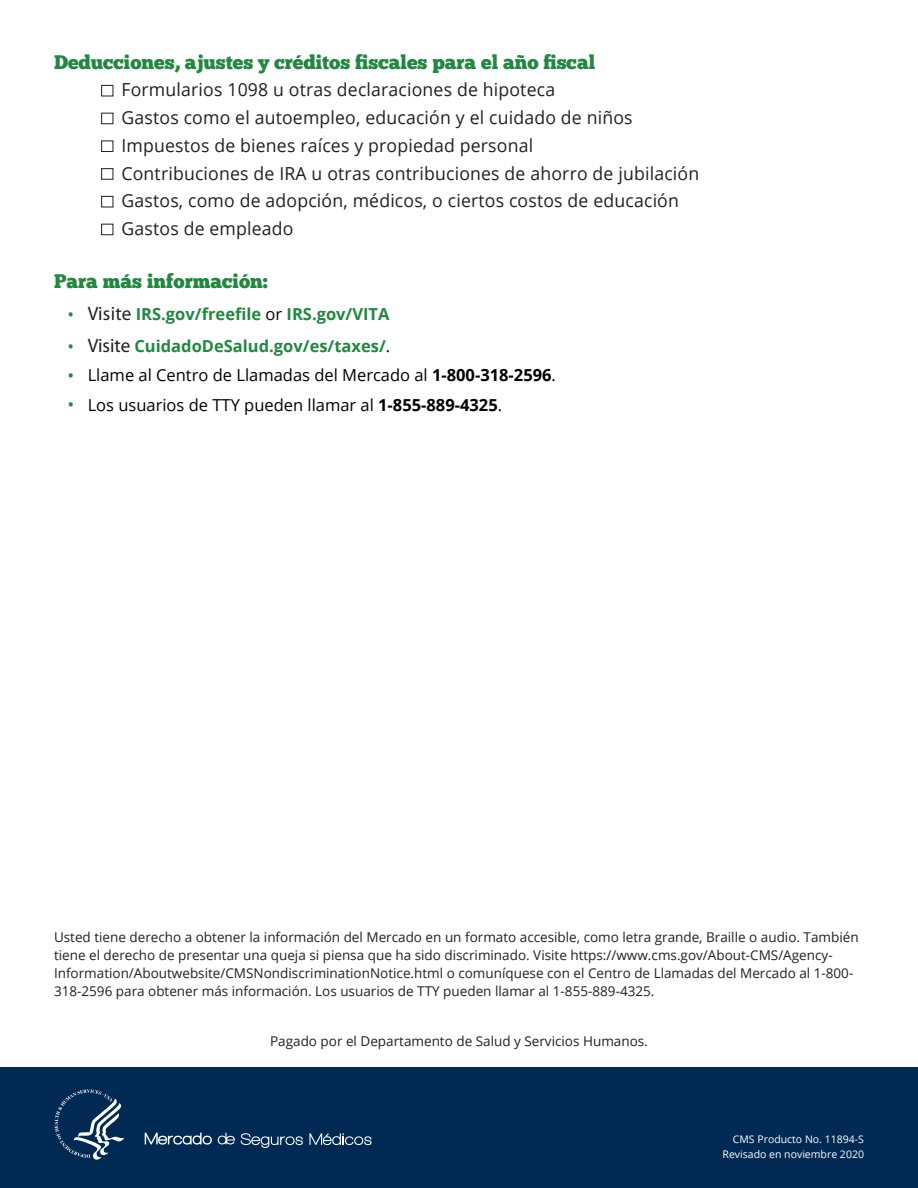
<style>
.page{position:relative;width:918px;height:1188px;background:#fff}
.page>*{position:absolute;margin:0;border:0;box-sizing:border-box;transform-origin:0 0}
.t1{font:19.5px "Chunk Five Ex";color:#218741}
.t2{font:18px/27.8px "Open Sans";letter-spacing:.01em;color:#231f20}
.t3{font:16.5px "Open Sans";color:#000}
.t4{font:700 16.5px "Open Sans";color:#218741}
.t5{font:13.5px/18px "Open Sans";color:#231f20}
.t6{font:10.5px/15px "Open Sans";color:#fff;text-align:right}
.s1{font-weight:400;font-size:18px}
.s2{font-family:"Myriad Pro";font-weight:400;font-size:19.5px;color:#231f20}
.s3{font-weight:400;color:#000}
.s4{font-size:18px;color:#218741}
.s5{font-weight:700}
</style>
<div class="page">
<div style="left:101px;top:85px;width:12px;height:11px;border:1px solid #231f20"></div>
<div style="left:101px;top:113px;width:12px;height:11px;border:1px solid #231f20"></div>
<div style="left:101px;top:141px;width:12px;height:11px;border:1px solid #231f20"></div>
<div style="left:101px;top:168px;width:12px;height:12px;border:1px solid #231f20"></div>
<div style="left:101px;top:196px;width:12px;height:11px;border:1px solid #231f20"></div>
<div style="left:101px;top:224px;width:12px;height:11px;border:1px solid #231f20"></div>
<div style="left:0;top:1067px;width:918px;height:121px;background:#002953"></div>
<svg style="left:55px;top:1089px;width:69px;height:71px"></svg>
<svg style="left:145px;top:1133px;width:67px;height:12px"></svg>
<svg style="left:218px;top:1133px;width:17px;height:11px"></svg>
<svg style="left:241px;top:1133px;width:62px;height:15px"></svg>
<svg style="left:309px;top:1133px;width:63px;height:12px"></svg>
<h1 class="t1" style="left:54px;top:47px;width:543px">Deducciones, ajustes y créditos fiscales para el año fiscal</h1>
<p class="t2" style="left:122px;top:76px;width:579px">Formularios 1098 u otras declaraciones de hipoteca<br>Gastos como el autoempleo, educación y el cuidado de niños Impuestos de bienes raíces y propiedad personal<br>Contribuciones de IRA u otras contribuciones de ahorro de jubilación Gastos, como de adopción, médicos, o ciertos costos de educación Gastos de empleado</p>
<h1 class="t1" style="left:54px;top:266px;width:215px">Para más información:</h1>
<p class="t4" style="left:68px;top:305px;width:324px"><span class="s1">•</span> <span class="s2">Visite</span> IRS.gov/freefile <span class="s3">or</span> IRS.gov/VITA</p>
<p class="t4" style="left:68px;top:337px;width:324px"><span class="s1">•</span> <span class="s2">Visite</span> CuidadoDeSalud.gov/es/taxes/<span class="s3">.</span></p>
<p class="t3" style="left:68px;top:364px;width:490px"><span class="s4">•</span> Llame al Centro de Llamadas del Mercado al <span class="s5">1-800-318-2596</span>.</p>
<p class="t3" style="left:68px;top:393px;width:436px"><span class="s4">•</span> Los usuarios de TTY pueden llamar al <span class="s5">1-855-889-4325</span>.</p>
<p class="t5" style="left:54px;top:928px;width:806px">Usted tiene derecho a obtener la información del Mercado en un formato accesible, como letra grande, Braille o audio. También tiene el derecho de presentar una queja si piensa que ha sido discriminado. Visite https://www.cms.gov/About-CMS/Agency-Information/Aboutwebsite/CMSNondiscriminationNotice.html o comuníquese con el Centro de Llamadas del Mercado al 1-800- 318-2596 para obtener más información. Los usuarios de TTY pueden llamar al 1-855-889-4325.</p>
<p class="t5" style="left:270px;top:1031px;width:379px">Pagado por el Departamento de Salud y Servicios Humanos.</p>
<p class="t6" style="left:723px;top:1131px;width:143px">CMS Producto No. 11894-S<br>Revisado en noviembre 2020</p>
</div>
